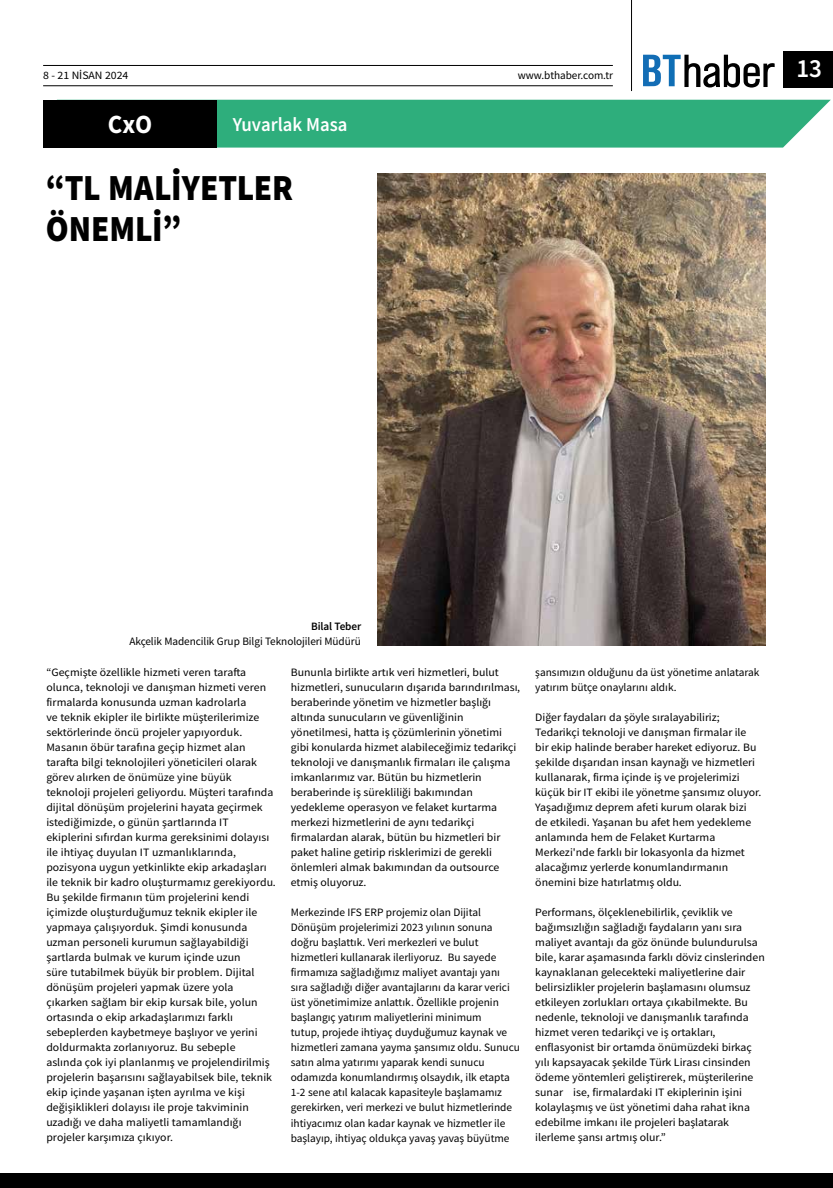
<style>
.page{position:relative;width:833px;height:1188px;background:#fff}
.page>*{position:absolute;margin:0;border:0;box-sizing:border-box;transform-origin:0 0}
.t1{font:36.75px/41.2px "Source Sans Variable";letter-spacing:.05em;color:#000;scale:.9 1}
.t2{font:26.25px "Source Sans Variable";color:#fff;scale:.95 1}
.t3{font:19.75px "Source Sans Variable";letter-spacing:.035em;color:#fff;scale:.95 1}
.t4{font:11.25px/15px "Source Sans Variable";letter-spacing:.02em;color:#000;scale:1.05 1}
.t5{font:11.25px/15px "Source Sans Variable";letter-spacing:.02em;color:#000}
</style>
<div class="page">
<img style="left:377px;top:174px;width:388px;height:471px">
<div style="left:0;top:1172px;width:833px;height:15px;background:#000"></div>
<div style="left:783px;top:51px;width:50px;height:37px;background:#000"></div>
<hr style="left:631px;top:0;width:1px;height:91px;background:#000">
<svg style="left:643px;top:55px;width:131px;height:33px"></svg>
<hr style="left:43px;top:85px;width:570px;height:1px;background:#000">
<hr style="left:43px;top:65px;width:570px;height:1px;background:#000">
<div style="left:217px;top:100px;width:614px;height:47px;background:#2eae7c"></div>
<div style="left:43px;top:100px;width:174px;height:47px;background:#000"></div>
<p class="t4" style="left:43px;top:68px;width:82px">8 - 21 NİSAN 2024</p>
<p class="t5" style="left:518px;top:68px;width:96px">www.bthaber.com.tr</p>
<h2 class="t2" style="left:796px;top:53px;width:27px">13</h2>
<h2 class="t2" style="left:108px;top:109px;width:47px">CxO</h2>
<h3 class="t3" style="left:233px;top:112px;width:122px">Yuvarlak Masa</h3>
<h1 class="t1" style="left:46px;top:167px;width:273px">“ TL MALİYETLER<br>ÖNEMLİ”</h1>
<p class="t5" style="left:129px;top:619px;width:233px;text-align:right">Bilal Teber<br>Akçelik Madencilik Grup Bilgi Teknolojileri Müdürü</p>
<p class="t4" style="left:46px;top:664px;width:219px">“Geçmişte özellikle hizmeti veren tarafta olunca, teknoloji ve danışman hizmeti veren firmalarda konusunda uzman kadrolarla<br>ve teknik ekipler ile birlikte müşterilerimize sektörlerinde öncü projeler yapıyorduk.<br>Masanın öbür tarafına geçip hizmet alan tarafta bilgi teknolojileri yöneticileri olarak görev alırken de önümüze yine büyük teknoloji projeleri geliyordu. Müşteri tarafında dijital dönüşüm projelerini hayata geçirmek istediğimizde, o günün şartlarında IT ekiplerini sıfırdan kurma gereksinimi dolayısı ile ihtiyaç duyulan IT uzmanlıklarında, pozisyona uygun yetkinlikte ekip arkadaşları ile teknik bir kadro oluşturmamız gerekiyordu.<br>Bu şekilde firmanın tüm projelerini kendi içimizde oluşturduğumuz teknik ekipler ile yapmaya çalışıyorduk. Şimdi konusunda uzman personeli kurumun sağlayabildiği şartlarda bulmak ve kurum içinde uzun<br>süre tutabilmek büyük bir problem. Dijital dönüşüm projeleri yapmak üzere yola çıkarken sağlam bir ekip kursak bile, yolun ortasında o ekip arkadaşlarımızı farklı sebeplerden kaybetmeye başlıyor ve yerini doldurmakta zorlanıyoruz. Bu sebeple<br>aslında çok iyi planlanmış ve projelendirilmiş projelerin başarısını sağlayabilsek bile, teknik ekip içinde yaşanan işten ayrılma ve kişi değişiklikleri dolayısı ile proje takviminin uzadığı ve daha maliyetli tamamlandığı projeler karşımıza çıkıyor.</p>
<p class="t4" style="left:291px;top:664px;width:219px">Bununla birlikte artık veri hizmetleri, bulut hizmetleri, sunucuların dışarıda barındırılması, beraberinde yönetim ve hizmetler başlığı altında sunucuların ve güvenliğinin yönetilmesi, hatta iş çözümlerinin yönetimi gibi konularda hizmet alabileceğimiz tedarikçi teknoloji ve danışmanlık firmaları ile çalışma imkanlarımız var. Bütün bu hizmetlerin beraberinde iş sürekliliği bakımından yedekleme operasyon ve felaket kurtarma merkezi hizmetlerini de aynı tedarikçi firmalardan alarak, bütün bu hizmetleri bir paket haline getirip risklerimizi de gerekli önlemleri almak bakımından da outsource etmiş oluyoruz.</p>
<p class="t5" style="left:291px;top:904px;width:230px">Merkezinde IFS ERP projemiz olan Dijital Dönüşüm projelerimizi 2023 yılının sonuna doğru başlattık. Veri merkezleri ve bulut hizmetleri kullanarak ilerliyoruz. Bu sayede firmamıza sağladığımız maliyet avantajı yanı<br>sıra sağladığı diğer avantajlarını da karar verici üst yönetimimize anlattık. Özellikle projenin başlangıç yatırım maliyetlerini minimum<br>tutup, projede ihtiyaç duyduğumuz kaynak ve hizmetleri zamana yayma şansımız oldu. Sunucu satın alma yatırımı yaparak kendi sunucu odamızda konumlandırmış olsaydık, ilk etapta 1-2 sene atıl kalacak kapasiteyle başlamamız gerekirken, veri merkezi ve bulut hizmetlerinde ihtiyacımız olan kadar kaynak ve hizmetler ile başlayıp, ihtiyaç oldukça yavaş yavaş büyütme</p>
<p class="t5" style="left:535px;top:664px;width:225px">şansımızın olduğunu da üst yönetime anlatarak yatırım bütçe onaylarını aldık.</p>
<p class="t4" style="left:535px;top:709px;width:217px">Diğer faydaları da şöyle sıralayabiliriz; Tedarikçi teknoloji ve danışman firmalar ile bir ekip halinde beraber hareket ediyoruz. Bu şekilde dışarıdan insan kaynağı ve hizmetleri kullanarak, firma içinde iş ve projelerimizi küçük bir IT ekibi ile yönetme şansımız oluyor.<br>Yaşadığımız deprem afeti kurum olarak bizi de etkiledi. Yaşanan bu afet hem yedekleme anlamında hem de Felaket Kurtarma Merkezi'nde farklı bir lokasyonla da hizmet alacağımız yerlerde konumlandırmanın önemini bize hatırlatmış oldu.</p>
<p class="t4" style="left:535px;top:904px;width:220px">Performans, ölçeklenebilirlik, çeviklik ve bağımsızlığın sağladığı faydaların yanı sıra maliyet avantajı da göz önünde bulundurulsa bile, karar aşamasında farklı döviz cinslerinden kaynaklanan gelecekteki maliyetlerine dair belirsizlikler projelerin başlamasını olumsuz etkileyen zorlukları ortaya çıkabilmekte. Bu nedenle, teknoloji ve danışmanlık tarafında hizmet veren tedarikçi ve iş ortakları, enflasyonist bir ortamda önümüzdeki birkaç yılı kapsayacak şekilde Türk Lirası cinsinden ödeme yöntemleri geliştirerek, müşterilerine sunar ise, firmalardaki IT ekiplerinin işini kolaylaşmış ve üst yönetimi daha rahat ikna edebilme imkanı ile projeleri başlatarak ilerleme şansı artmış olur.”</p>
</div>
